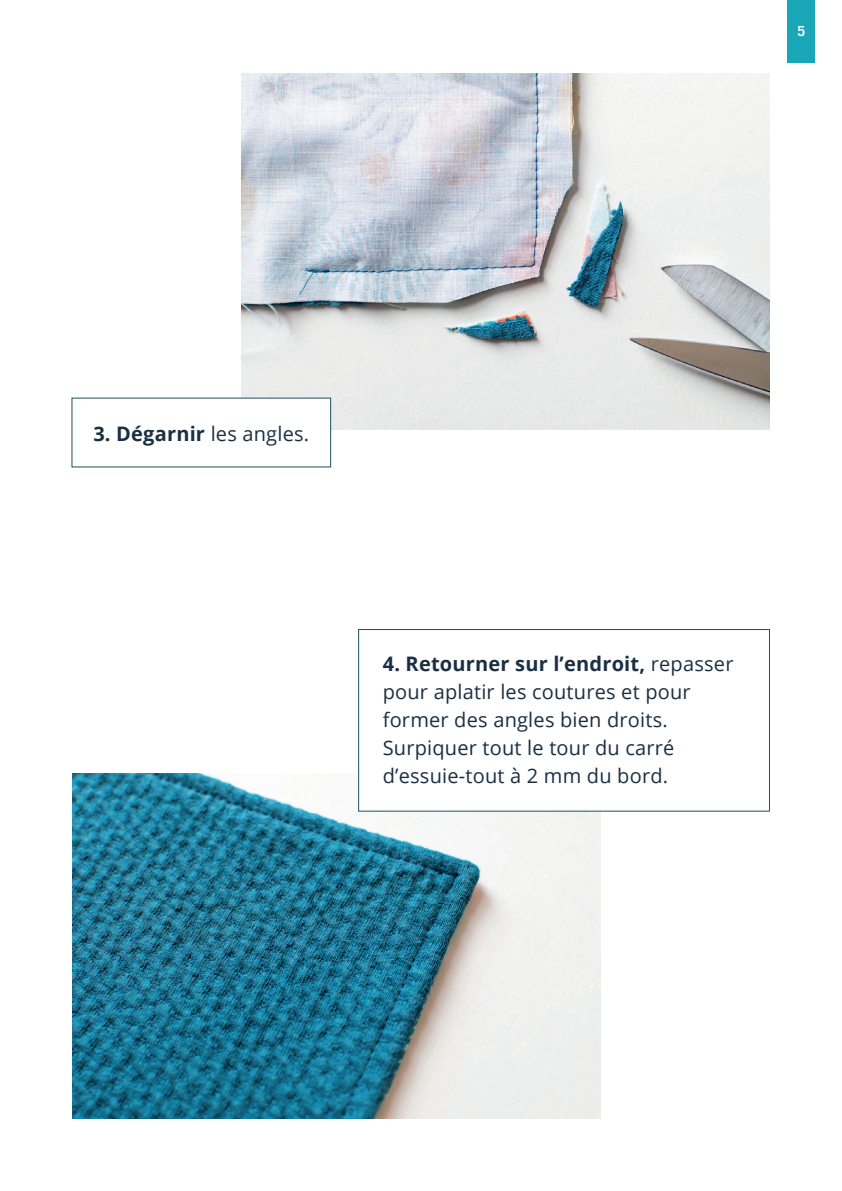
<style>
.page{position:relative;width:842px;height:1191px;background:#fff}
.page>*{position:absolute;margin:0;border:0;box-sizing:border-box;transform-origin:0 0}
.t1{font:20px/28px "Open Sans";letter-spacing:.01em;color:#1b2f42}
.t2{font:700 20px "Open Sans";letter-spacing:.01em;color:#1b2f42}
.t3{font:700 14px "Trade Gothic LT";color:#fff}
.s1{font-weight:400}
.s2{font-weight:700}
</style>
<div class="page">
<div style="left:787px;top:0;width:28px;height:62px;background:#19a7b8"></div>
<img style="left:72px;top:773px;width:529px;height:346px">
<img style="left:242px;top:73px;width:528px;height:356px">
<div style="left:358px;top:629px;width:412px;height:182px;background:#fff;border:1px solid #1e515d"></div>
<div style="left:71px;top:397px;width:260px;height:70px;background:#fff"></div>
<p class="t3" style="left:797px;top:22px;width:9px">5</p>
<p class="t2" style="left:93px;top:419px;width:217px">3. Dégarnir <span class="s1">les angles.</span></p>
<p class="t1" style="left:383px;top:649px;width:352px"><span class="s2">4. Retourner sur l’endroit,</span> repasser pour aplatir les coutures et pour former des angles bien droits.<br>Surpiquer tout le tour du carré d’essuie-tout à 2 mm du bord.</p>
</div>
